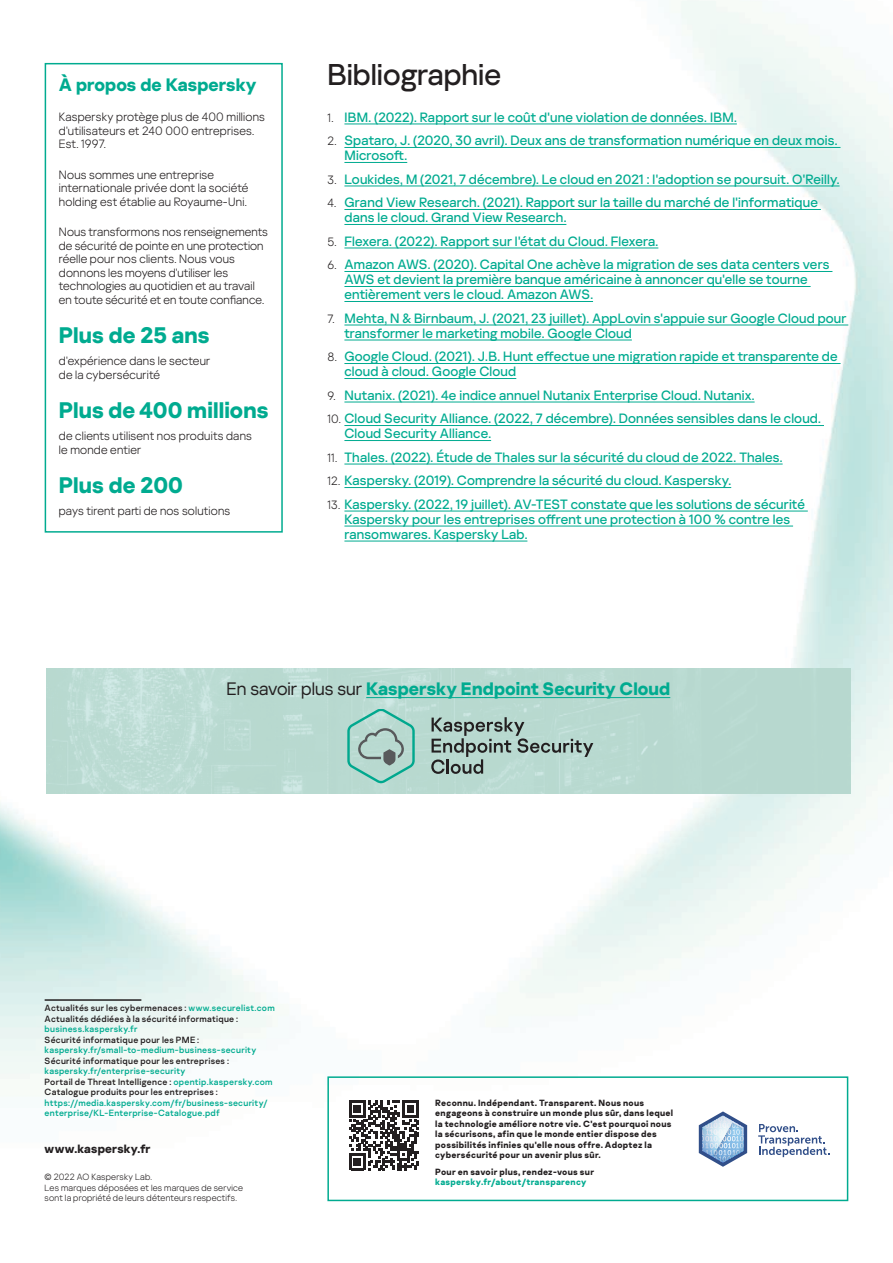
<style>
.page{position:relative;width:893px;height:1263px;background:#fff}
.page>*{position:absolute;margin:0;border:0;box-sizing:border-box;transform-origin:0 0}
.t1{font:500 30px "Kaspersky Sans Display";color:#231f20}
.t2{font:700 22.5px "Kaspersky Sans Display";letter-spacing:.005em;color:#00ab90}
.t3{font:700 18px "Kaspersky Sans Display";letter-spacing:.005em;color:#00ab90}
.t4{font:500 13.5px/15px "Kaspersky Sans Display";letter-spacing:.015em;color:#00ab90}
.t5{font:300 12px/13.5px "Kaspersky Sans Display";letter-spacing:.01em;color:#231f20}
.t6{font:700 12px "Kaspersky Sans Display";letter-spacing:.02em;color:#231f20}
.t7{font:700 9px/10.5px "Kaspersky Sans";letter-spacing:.03em;color:#231f20}
.t8{font:9px/10.5px "Kaspersky Sans";letter-spacing:.03em;color:#231f20}
.t9{font:9px/10.5px "Kaspersky Sans";letter-spacing:.03em;color:#00ab90}
.t10{font:300 9px/10.5px "Kaspersky Sans Display";letter-spacing:.025em;color:#231f20}
.t11{font:700 9px "Kaspersky Sans";letter-spacing:.03em;color:#00ab90}
.s1{font-weight:300;font-size:12px;color:#231f20}
.s2{font-weight:400;color:#231f20}
.s3{color:#00ab90}
.s4{font-weight:400}
</style>
<div class="page">
<img style="left:0;top:0;width:893px;height:1202px">
<hr style="left:344px;top:124px;width:393px;height:1px;background:#00ab90">
<hr style="left:344px;top:147px;width:496px;height:1px;background:#00ab90">
<hr style="left:344px;top:162px;width:63px;height:1px;background:#00ab90">
<hr style="left:344px;top:186px;width:496px;height:1px;background:#00ab90">
<hr style="left:344px;top:209px;width:477px;height:1px;background:#00ab90">
<hr style="left:344px;top:224px;width:222px;height:1px;background:#00ab90">
<hr style="left:344px;top:248px;width:314px;height:1px;background:#00ab90">
<hr style="left:344px;top:271px;width:488px;height:1px;background:#00ab90">
<hr style="left:344px;top:286px;width:467px;height:1px;background:#00ab90">
<hr style="left:344px;top:301px;width:249px;height:1px;background:#00ab90">
<hr style="left:344px;top:325px;width:504px;height:1px;background:#00ab90">
<hr style="left:344px;top:340px;width:288px;height:1px;background:#00ab90">
<hr style="left:344px;top:363px;width:496px;height:1px;background:#00ab90">
<hr style="left:344px;top:378px;width:172px;height:1px;background:#00ab90">
<hr style="left:344px;top:402px;width:411px;height:1px;background:#00ab90">
<hr style="left:344px;top:425px;width:480px;height:1px;background:#00ab90">
<hr style="left:344px;top:440px;width:147px;height:1px;background:#00ab90">
<hr style="left:344px;top:464px;width:439px;height:1px;background:#00ab90">
<hr style="left:344px;top:487px;width:387px;height:1px;background:#00ab90">
<hr style="left:344px;top:511px;width:464px;height:1px;background:#00ab90">
<hr style="left:344px;top:526px;width:449px;height:1px;background:#00ab90">
<hr style="left:344px;top:541px;width:183px;height:1px;background:#00ab90">
<img style="left:47px;top:668px;width:803px;height:125px">
<hr style="left:366px;top:697px;width:304px;height:1px;background:#00ab90">
<svg style="left:431px;top:717px;width:162px;height:57px;background:#9fb9b2"></svg>
<svg style="left:347px;top:709px;width:68px;height:74px;background:#9ecac0"></svg>
<hr style="left:45px;top:999px;width:96px;height:2px;background:#231f20">
<div style="left:327px;top:1076px;width:521px;height:125px;border:2px solid #00ab90"></div>
<svg style="left:349px;top:1100px;width:70px;height:70px"></svg>
<svg style="left:699px;top:1111px;width:48px;height:56px"></svg>
<svg style="left:758px;top:1124px;width:71px;height:33px"></svg>
<div style="left:45px;top:64px;width:237px;height:468px;background:#fff"></div>
<div style="left:45px;top:63px;width:238px;height:470px;border:2px solid #00ab90"></div>
<h3 class="t3" style="left:59px;top:73px;width:199px">À propos de Kaspersky</h3>
<p class="t5" style="left:59px;top:110px;width:208px">Kaspersky protège plus de 400 millions d'utilisateurs et 240 000 entreprises.<br>Est. 1997.</p>
<p class="t5" style="left:59px;top:168px;width:191px">Nous sommes une entreprise internationale privée dont la société holding est établie au Royaume-Uni.</p>
<p class="t5" style="left:59px;top:225px;width:211px">Nous transformons nos renseignements de sécurité de pointe en une protection réelle pour nos clients. Nous vous donnons les moyens d'utiliser les technologies au quotidien et au travail en toute sécurité et en toute confiance.</p>
<h2 class="t2" style="left:59px;top:321px;width:152px">Plus de 25 ans</h2>
<p class="t5" style="left:59px;top:354px;width:153px">d'expérience dans le secteur de la cybersécurité</p>
<h2 class="t2" style="left:59px;top:396px;width:211px">Plus de 400 millions</h2>
<p class="t5" style="left:59px;top:429px;width:195px">de clients utilisent nos produits dans le monde entier</p>
<h2 class="t2" style="left:59px;top:471px;width:126px">Plus de 200</h2>
<p class="t5" style="left:59px;top:504px;width:173px">pays tirent parti de nos solutions</p>
<h1 class="t1" style="left:327px;top:57px;width:175px">Bibliographie</h1>
<p class="t4" style="left:327px;top:110px;width:411px"><span class="s1">1.</span> IBM. (2022). Rapport sur le coût d'une violation de données. IBM.</p>
<p class="t4" style="left:344px;top:133px;width:495px;text-indent:-17px"><span class="s1">2.</span> Spataro, J. (2020, 30 avril). Deux ans de transformation numérique en deux mois.<br>Microsoft.</p>
<p class="t4" style="left:327px;top:172px;width:514px"><span class="s1">3.</span> Loukides, M (2021, 7 décembre). Le cloud en 2021 : l'adoption se poursuit. O'Reilly.</p>
<p class="t4" style="left:344px;top:195px;width:475px;text-indent:-17px"><span class="s1">4.</span> Grand View Research. (2021). Rapport sur la taille du marché de l'informatique dans le cloud. Grand View Research.</p>
<p class="t4" style="left:327px;top:234px;width:332px"><span class="s1">5.</span> Flexera. (2022). Rapport sur l'état du Cloud. Flexera.</p>
<p class="t4" style="left:344px;top:257px;width:487px;text-indent:-17px"><span class="s1">6.</span> Amazon AWS. (2020). Capital One achève la migration de ses data centers vers<br>AWS et devient la première banque américaine à annoncer qu'elle se tourne entièrement vers le cloud. Amazon AWS.</p>
<p class="t4" style="left:344px;top:311px;width:504px;text-indent:-17px"><span class="s1">7.</span> Mehta, N &amp; Birnbaum, J. (2021, 23 juillet). AppLovin s'appuie sur Google Cloud pour transformer le marketing mobile. Google Cloud</p>
<p class="t4" style="left:344px;top:349px;width:495px;text-indent:-17px"><span class="s1">8.</span> Google Cloud. (2021). J.B. Hunt effectue une migration rapide et transparente de cloud à cloud. Google Cloud</p>
<p class="t4" style="left:327px;top:388px;width:429px"><span class="s1">9.</span> Nutanix. (2021). 4e indice annuel Nutanix Enterprise Cloud. Nutanix.</p>
<p class="t4" style="left:344px;top:411px;width:478px;text-indent:-17px"><span class="s1">10.</span> Cloud Security Alliance. (2022, 7 décembre). Données sensibles dans le cloud.<br>Cloud Security Alliance.</p>
<p class="t4" style="left:327px;top:450px;width:457px"><span class="s1">11.</span> Thales. (2022). Étude de Thales sur la sécurité du cloud de 2022. Thales.</p>
<p class="t4" style="left:327px;top:473px;width:405px"><span class="s1">12.</span> Kaspersky. (2019). Comprendre la sécurité du cloud. Kaspersky.</p>
<p class="t4" style="left:344px;top:497px;width:462px;text-indent:-17px"><span class="s1">13.</span> Kaspersky. (2022, 19 juillet). AV-TEST constate que les solutions de sécurité<br>Kaspersky pour les entreprises offrent une protection à 100 % contre les ransomwares. Kaspersky Lab.</p>
<h3 class="t3" style="left:226px;top:677px;width:445px"><span class="s2">En savoir plus sur</span> Kaspersky Endpoint Security Cloud</h3>
<p class="t8" style="left:45px;top:1003px;width:232px">Actualités sur les cybermenaces : <span class="s3">www.securelist.com<br></span>Actualités dédiées à la sécurité informatique :</p>
<p class="t9" style="left:45px;top:1024px;width:95px">business.kaspersky.fr</p>
<p class="t8" style="left:45px;top:1034px;width:156px">Sécurité informatique pour les PME :</p>
<p class="t9" style="left:45px;top:1045px;width:213px">kaspersky.fr/small-to-medium-business-security</p>
<p class="t8" style="left:45px;top:1055px;width:186px">Sécurité informatique pour les entreprises :</p>
<p class="t8" style="left:45px;top:1066px;width:229px"><span class="s3">kaspersky.fr/enterprise-security<br></span>Portail de Threat Intelligence : <span class="s3">opentip.kaspersky.com<br></span>Catalogue produits pour les entreprises :</p>
<p class="t9" style="left:45px;top:1097px;width:225px">https://media.kaspersky.com/fr/business-security/ enterprise/KL-Enterprise-Catalogue.pdf</p>
<p class="t7" style="left:435px;top:1097px;width:240px">Reconnu. Indépendant. Transparent. Nous nous engageons à construire un monde plus sûr, dans lequel la technologie améliore notre vie. C'est pourquoi nous la sécurisons, afin que le monde entier dispose des possibilités infinies qu'elle nous offre. Adoptez la cybersécurité pour un avenir plus sûr.</p>
<p class="t7" style="left:435px;top:1166px;width:160px">Pour en savoir plus, rendez-vous sur</p>
<p class="t11" style="left:435px;top:1176px;width:153px">kaspersky.fr/about/transparency</p>
<p class="t6" style="left:45px;top:1141px;width:107px">www.kaspersky.fr</p>
<p class="t10" style="left:45px;top:1172px;width:200px"><span class="s4">©</span> 2022 AO Kaspersky Lab.<br>Les marques déposées et les marques de service sont la propriété de leurs détenteurs respectifs.</p>
</div>
